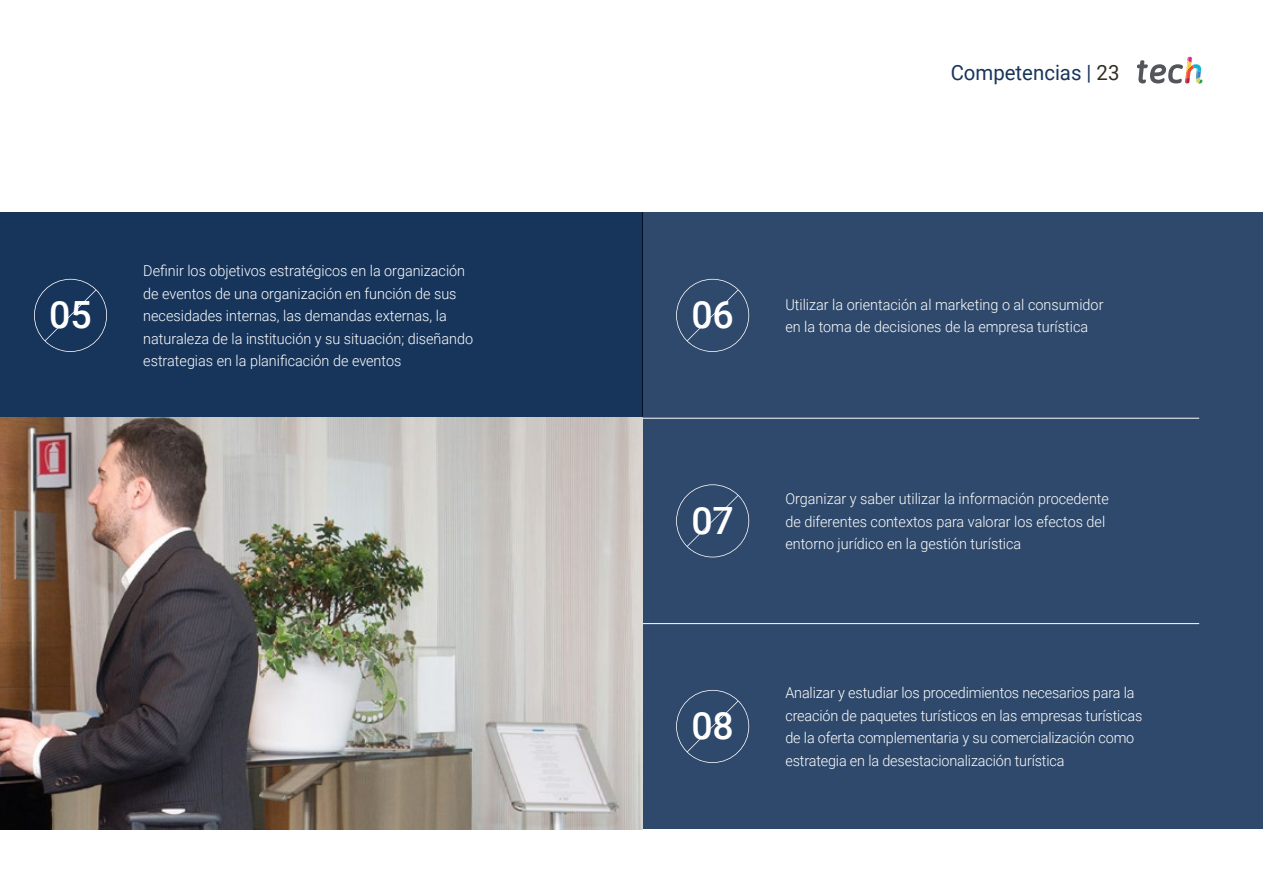
<style>
.page{position:relative;width:1263px;height:893px;background:#fff}
.page>*{position:absolute;margin:0;border:0;box-sizing:border-box;transform-origin:0 0}
.t1{font:500 37.5px "Roboto";color:#fff}
.t2{font:21px "Roboto";color:#1a355c}
.t3{font:300 15px/22.5px "Roboto";color:#fff;scale:.96 1}
.s1{color:#312e20}
</style>
<div class="page">
<div style="left:0;top:213px;width:642px;height:616px;background:#17355b"></div>
<div style="left:642px;top:213px;width:621px;height:616px;background:#2e496b"></div>
<svg style="left:34px;top:279px;width:73px;height:73px"></svg>
<svg style="left:676px;top:484px;width:73px;height:73px"></svg>
<svg style="left:676px;top:279px;width:73px;height:73px"></svg>
<svg style="left:676px;top:690px;width:73px;height:73px"></svg>
<hr style="left:0;top:418px;width:1199px;height:1px;background:#fff">
<hr style="left:0;top:623px;width:1199px;height:1px;background:#fff">
<img style="left:0;top:418px;width:642px;height:411px">
<svg style="left:1137px;top:57px;width:65px;height:27px"></svg>
<h1 class="t1" style="left:49px;top:288px;width:44px">05</h1>
<p class="t3" style="left:143px;top:259px;width:345px">Definir los objetivos estratégicos en la organización de eventos de una organización en función de sus necesidades internas, las demandas externas, la naturaleza de la institución y su situación; diseñando estrategias en la planificación de eventos</p>
<h2 class="t2" style="left:951px;top:57px;width:170px">Competencias | <span class="s1">23</span></h2>
<h1 class="t1" style="left:691px;top:288px;width:44px">06</h1>
<p class="t3" style="left:785px;top:293px;width:333px">Utilizar la orientación al marketing o al consumidor en la toma de decisiones de la empresa turística</p>
<h1 class="t1" style="left:691px;top:494px;width:44px">07</h1>
<p class="t3" style="left:785px;top:487px;width:339px">Organizar y saber utilizar la información procedente de diferentes contextos para valorar los efectos del entorno jurídico en la gestión turística</p>
<h1 class="t1" style="left:691px;top:699px;width:44px">08</h1>
<p class="t3" style="left:785px;top:681px;width:373px">Analizar y estudiar los procedimientos necesarios para la creación de paquetes turísticos en las empresas turísticas de la oferta complementaria y su comercialización como estrategia en la desestacionalización turística</p>
</div>
